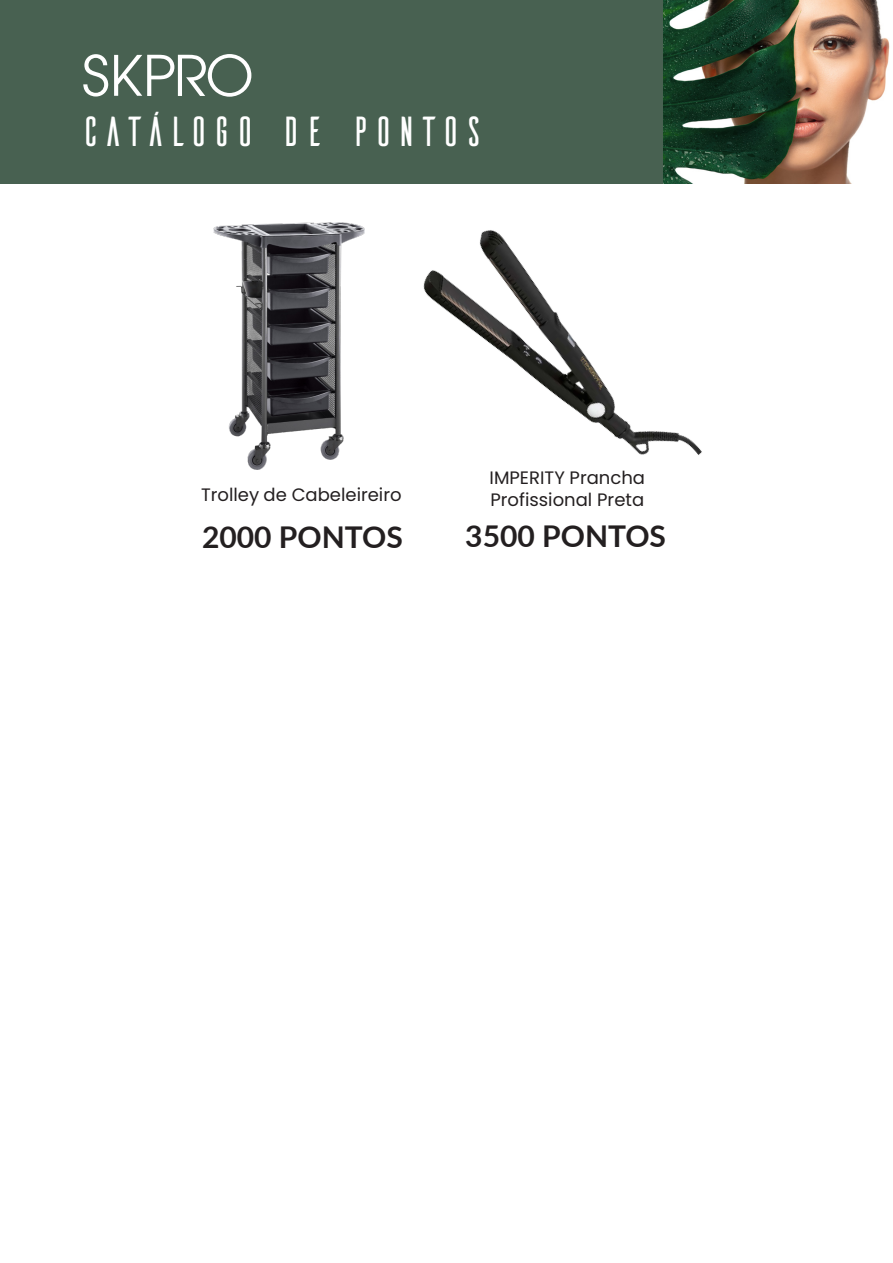
<style>
.page{position:relative;width:893px;height:1263px;background:#fff}
.page>*{position:absolute;margin:0;border:0;box-sizing:border-box;transform-origin:0 0}
.t1{font:42px "Ailerons";letter-spacing:-.045em;color:#fff}
.t2{font:700 30px "Lato";color:#231f20}
.t3{font:18px/21.6px "Poppins";color:#231f20}
</style>
<div class="page">
<img style="left:662px;top:0;width:228px;height:183px">
<div style="left:0;top:0;width:662px;height:183px;background:#486151"></div>
<img style="left:214px;top:222px;width:150px;height:247px">
<svg style="left:83px;top:54px;width:25px;height:43px"></svg>
<svg style="left:114px;top:54px;width:137px;height:43px"></svg>
<img style="left:423px;top:230px;width:279px;height:225px">
<h1 class="t1" style="left:79px;top:112px;width:409px">CATÁLOGO DE PONTOS</h1>
<p class="t3" style="left:201px;top:484px;width:202px">Trolley de Cabeleireiro</p>
<p class="t2" style="left:202px;top:515px;width:202px">2000 PONTOS</p>
<p class="t3" style="left:490px;top:467px;width:157px">IMPERITY Prancha<br>Profissional Preta</p>
<p class="t2" style="left:465px;top:514px;width:202px">3500 PONTOS</p>
</div>
